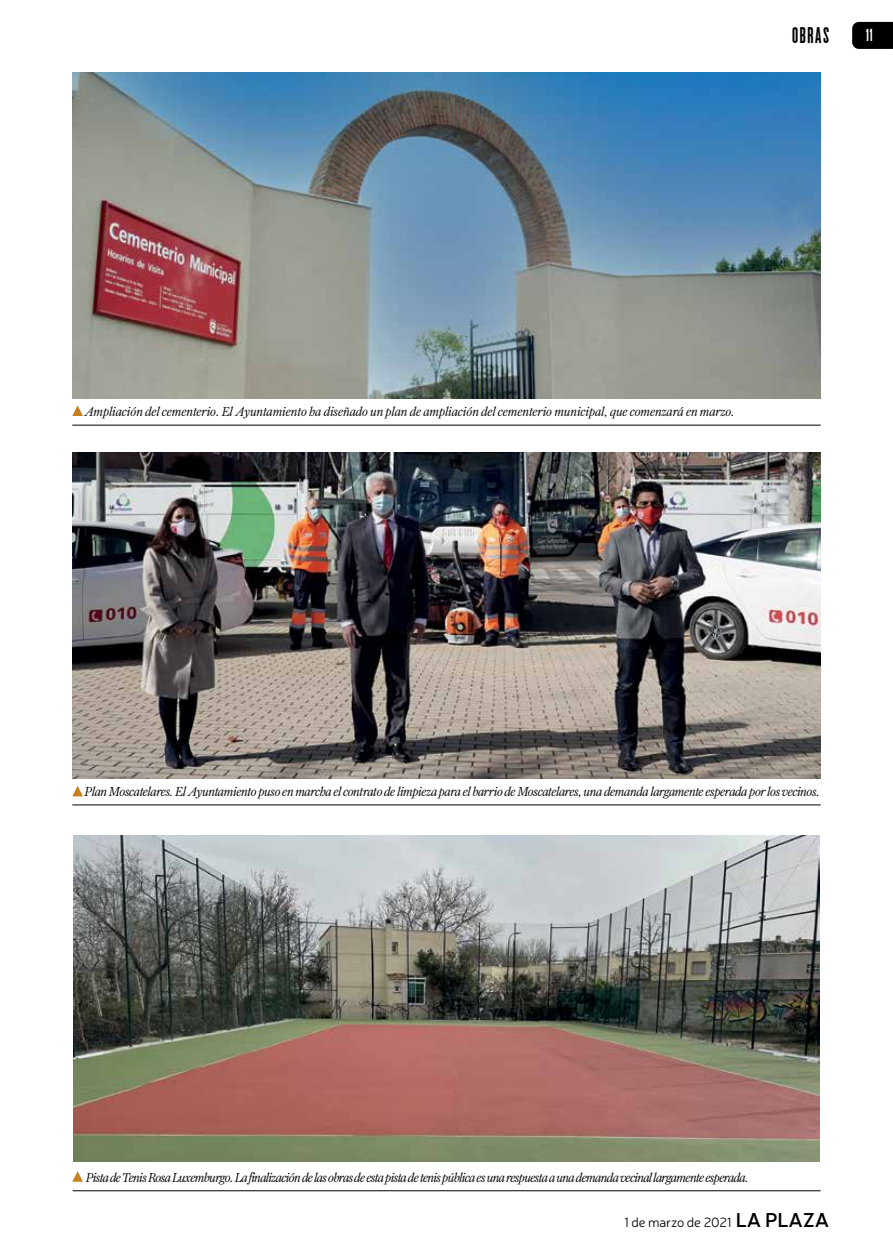
<style>
.page{position:relative;width:893px;height:1255px;background:#fff}
.page>*{position:absolute;margin:0;border:0;box-sizing:border-box;transform-origin:0 0}
.t1{font:700 19.5px "Cactus";letter-spacing:.08em;color:#000}
.t2{font:700 15px "Cactus";color:#fff}
.t3{font:300 13.5px "Neris";letter-spacing:-.01em;color:#000}
.t4{font:italic 300 13.2px "Farnham Display";letter-spacing:-.03em;color:#000}
.t5{font:italic 300 13.2px "Farnham Display";letter-spacing:-.05em;color:#000}
.t6{font:italic 300 13.2px "Farnham Display";letter-spacing:-.01em;color:#000}
.s1{font-weight:600;font-size:19.95px}
</style>
<div class="page">
<svg style="left:852px;top:22px;width:41px;height:27px"></svg>
<img style="left:72px;top:72px;width:749px;height:326px">
<svg style="left:72px;top:405px;width:11px;height:11px"></svg>
<hr style="left:72px;top:425px;width:749px;height:1px;background:#000">
<img style="left:73px;top:835px;width:747px;height:326px">
<svg style="left:72px;top:1171px;width:11px;height:10px"></svg>
<hr style="left:73px;top:1190px;width:748px;height:1px;background:#000">
<img style="left:72px;top:452px;width:749px;height:327px">
<svg style="left:72px;top:786px;width:11px;height:10px"></svg>
<hr style="left:72px;top:804px;width:749px;height:1px;background:#000">
<h1 class="t1" style="left:792px;top:23px;width:38px">OBRAS</h1>
<p class="t2" style="left:866px;top:26px;width:8px">11</p>
<p class="t6" style="left:84px;top:404px;width:652px">Ampliación del cementerio. El Ayuntamiento ha diseñado un plan de ampliación del cementerio municipal, que comenzará en marzo.</p>
<p class="t4" style="left:84px;top:784px;width:737px">Plan Moscatelares. El Ayuntamiento puso en marcha el contrato de limpieza para el barrio de Moscatelares, una demanda largamente esperada por los vecinos.</p>
<p class="t5" style="left:86px;top:1169px;width:664px">Pista de Tenis Rosa Luxemburgo. La finalización de las obras de esta pista de tenis pública es una respuesta a una demanda vecinal largamente esperada.</p>
<p class="t3" style="left:624px;top:1213px;width:206px">1 de marzo de 2021 <span class="s1">LA PLAZA</span></p>
</div>
